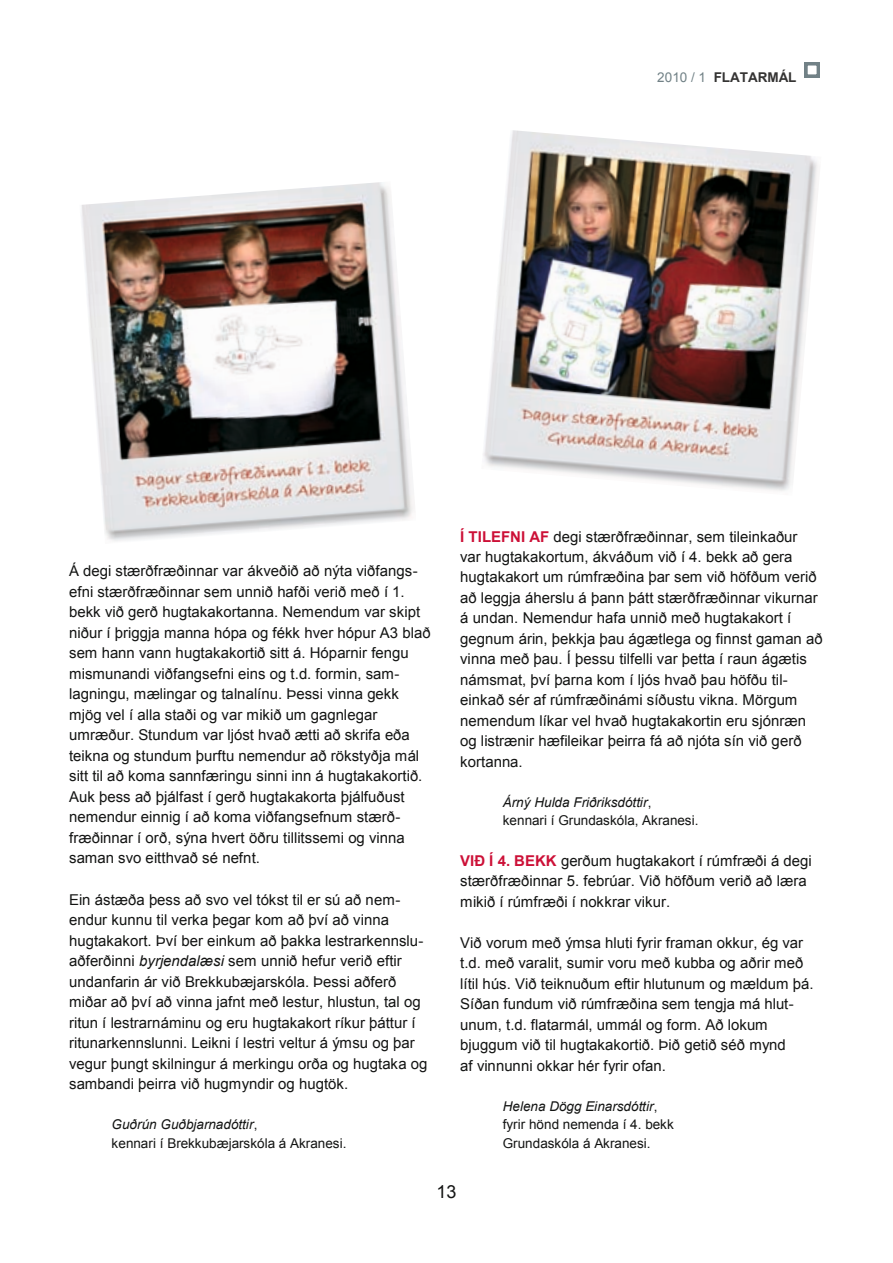
<style>
.page{position:relative;width:893px;height:1263px;background:#fff}
.page>*{position:absolute;margin:0;border:0;box-sizing:border-box;transform-origin:0 0}
.t1{font:18px "Arial";color:#131413}
.t2{font:15px/20.5px "Arial";color:#131413}
.t3{font:13.5px/18.6px "Arial";letter-spacing:.005em;color:#131413}
.t4{font:700 13.5px "Arial";letter-spacing:-.005em;color:#353433}
.s1{font-weight:400;color:#718186}
.s2{font-style:italic}
.s3{font-weight:700;color:#cc1037}
</style>
<div class="page">
<svg style="left:805px;top:63px;width:15px;height:14px"></svg>
<img style="left:483px;top:130px;width:335px;height:361px">
<img style="left:81px;top:182px;width:333px;height:359px">
<p class="t4" style="left:657px;top:68px;width:141px"><span class="s1">2010 / 1</span> FLATARMÁL</p>
<p class="t2" style="left:69px;top:561px;width:363px">Á degi stærðfræðinnar var ákveðið að nýta viðfangs&shy;efni stærðfræðinnar sem unnið hafði verið með í 1. bekk við gerð hugtakakortanna. Nemendum var skipt niður í þriggja manna hópa og fékk hver hópur A3 blað sem hann vann hugtakakortið sitt á. Hóparnir fengu mismunandi viðfangsefni eins og t.d. formin, sam&shy;lagningu, mælingar og talnalínu. Þessi vinna gekk mjög vel í alla staði og var mikið um gagnlegar umræður. Stundum var ljóst hvað ætti að skrifa eða teikna og stundum þurftu nemendur að rökstyðja mál sitt til að koma sannfæringu sinni inn á hugtakakortið.<br>Auk þess að þjálfast í gerð hugtakakorta þjálfuðust nemendur einnig í að koma viðfangsefnum stærð&shy;fræðinnar í orð, sýna hvert öðru tillitssemi og vinna saman svo eitthvað sé nefnt.</p>
<p class="t2" style="left:69px;top:889px;width:360px">Ein ástæða þess að svo vel tókst til er sú að nem&shy;endur kunnu til verka þegar kom að því að vinna hugtakakort. Því ber einkum að þakka lestrarkennslu&shy;aðferðinni <span class="s2">byrjendalæsi</span> sem unnið hefur verið eftir undanfarin ár við Brekkubæjarskóla. Þessi aðferð miðar að því að vinna jafnt með lestur, hlustun, tal og ritun í lestrarnáminu og eru hugtakakort ríkur þáttur í ritunarkennslunni. Leikni í lestri veltur á ýmsu og þar vegur þungt skilningur á merkingu orða og hugtaka og sambandi þeirra við hugmyndir og hugtök.</p>
<p class="t3" style="left:112px;top:1115px;width:236px"><span class="s2">Guðrún Guðbjarnadóttir</span>,<br>kennari í Brekkubæjarskóla á Akranesi.</p>
<p class="t2" style="left:460px;top:526px;width:364px"><span class="s3">Í TILEFNI AF</span> degi stærðfræðinnar, sem tileinkaður<br>var hugtakakortum, ákváðum við í 4. bekk að gera hugtakakort um rúmfræðina þar sem við höfðum verið að leggja áherslu á þann þátt stærðfræðinnar vikurnar á undan. Nemendur hafa unnið með hugtakakort í gegnum árin, þekkja þau ágætlega og finnst gaman að vinna með þau. Í þessu tilfelli var þetta í raun ágætis námsmat, því þarna kom í ljós hvað þau höfðu til&shy;einkað sér af rúmfræðinámi síðustu vikna. Mörgum nemendum líkar vel hvað hugtakakortin eru sjónræn og listrænir hæfileikar þeirra fá að njóta sín við gerð kortanna.</p>
<p class="t3" style="left:503px;top:793px;width:197px"><span class="s2">Árný Hulda Friðriksdóttir</span>, kennari í Grundaskóla, Akranesi.</p>
<p class="t2" style="left:460px;top:851px;width:353px"><span class="s3">VIÐ Í 4. BEKK</span> gerðum hugtakakort í rúmfræði á degi stærðfræðinnar 5. febrúar. Við höfðum verið að læra mikið í rúmfræði í nokkrar vikur.</p>
<p class="t2" style="left:460px;top:932px;width:355px">Við vorum með ýmsa hluti fyrir framan okkur, ég var t.d. með varalit, sumir voru með kubba og aðrir með lítil hús. Við teiknuðum eftir hlutunum og mældum þá.<br>Síðan fundum við rúmfræðina sem tengja má hlut&shy;unum, t.d. flatarmál, ummál og form. Að lokum bjuggum við til hugtakakortið. Þið getið séð mynd<br>af vinnunni okkar hér fyrir ofan.</p>
<p class="t3" style="left:503px;top:1097px;width:173px"><span class="s2">Helena Dögg Einarsdóttir</span>, fyrir hönd nemenda í 4. bekk<br>Grundaskóla á Akranesi.</p>
<p class="t1" style="left:436px;top:1179px;width:22px">13</p>
</div>
